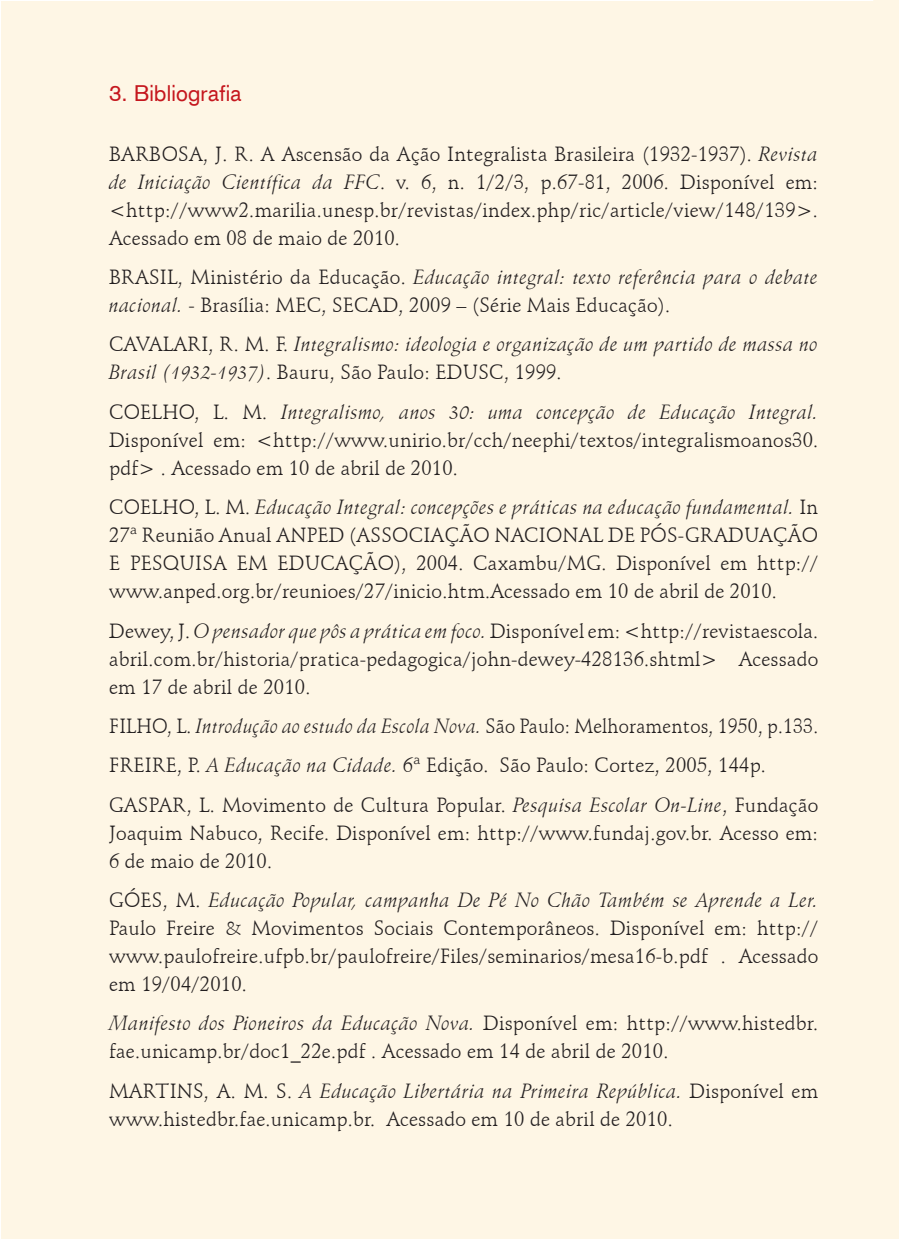
<style>
.page{position:relative;width:899px;height:1239px;background:#fff}
.page>*{position:absolute;margin:0;border:0;box-sizing:border-box;transform-origin:0 0}
.t1{font:22px "Akzidenz Grotesk CE";letter-spacing:.01em;color:#c5171e}
.t2{font:20px/28px "Schneidler BT";letter-spacing:.01em;color:#231f20;text-align:justify}
.t3{font:20px/39.4px "Schneidler BT";letter-spacing:.01em;color:#231f20;scale:.96 1}
.t4{font:italic 20px/28px "Schneidler BT";letter-spacing:.01em;color:#231f20}
.s1{font-style:italic}
.s2{font-style:normal}
</style>
<div class="page">
<div style="left:1px;top:1px;width:874px;height:1237px;background:#fef6e5"></div>
<div style="left:873px;top:0;width:25px;height:1239px;background:#fef6e5"></div>
<hr style="left:874px;top:1px;width:1px;height:1237px;background:#fef6e5">
<p class="t1" style="left:109px;top:79px;width:134px">3. Bibliografia</p>
<p class="t2" style="left:109px;top:140px;width:710px">BARBOSA, J. R. A Ascensão da Ação Integralista Brasileira (1932-1937). <span class="s1">Revista de Iniciação Científica da FFC</span>. v. 6, n. 1/2/3, p.67-81, 2006. Disponível em: &lt;http://www2.marilia.unesp.br/revistas/index.php/ric/article/view/148/139&gt;.<br>Acessado em 08 de maio de 2010.</p>
<p class="t2" style="left:109px;top:263px;width:710px">BRASIL, Ministério da Educação. <span class="s1">Educação integral: texto referência para o debate nacional.</span> - Brasília: MEC, SECAD, 2009 – (Série Mais Educação).</p>
<p class="t4" style="left:109px;top:330px;width:710px"><span class="s2">CAVALARI, R. M. F.</span> Integralismo: ideologia e organização de um partido de massa no<br>Brasil (1932-1937)<span class="s2">. Bauru, São Paulo: EDUSC, 1999.</span></p>
<p class="t2" style="left:109px;top:398px;width:710px">COELHO, L. M. <span class="s1">Integralismo, anos 30: uma concepção de Educação Integral.<br></span>Disponível em: &lt;http://www.unirio.br/cch/neephi/textos/integralismoanos30. pdf&gt; . Acessado em 10 de abril de 2010.</p>
<p class="t2" style="left:109px;top:493px;width:710px">COELHO, L. M. <span class="s1">Educação Integral: concepções e práticas na educação fundamental.</span> In 27ª Reunião Anual ANPED (ASSOCIAÇÃO NACIONAL DE PÓS-GRADUAÇÃO E PESQUISA EM EDUCAÇÃO), 2004. Caxambu/MG. Disponível em http:// www.anped.org.br/reunioes/27/inicio.htm.Acessado em 10 de abril de 2010.</p>
<p class="t2" style="left:109px;top:616px;width:710px">Dewey, J. <span class="s1">O pensador que pôs a prática em foco.</span> Disponível em: &lt;http://revistaescola. abril.com.br/historia/pratica-pedagogica/john-dewey-428136.shtml&gt; Acessado em 17 de abril de 2010.</p>
<p class="t3" style="left:109px;top:706px;width:740px">FILHO, L. <span class="s1">Introdução ao estudo da Escola Nova.</span> São Paulo: Melhoramentos, 1950, p.133.<br>FREIRE, P. <span class="s1">A Educação na Cidade.</span> 6ª Edição. São Paulo: Cortez, 2005, 144p.<br>GASPAR, L. Movimento de Cultura Popular. <span class="s1">Pesquisa Escolar On-Line</span>, Fundação</p>
<p class="t2" style="left:109px;top:818px;width:710px">Joaquim Nabuco, Recife. Disponível em: http://www.fundaj.gov.br. Acesso em:<br>6 de maio de 2010.</p>
<p class="t2" style="left:109px;top:886px;width:710px">GÓES, M. <span class="s1">Educação Popular, campanha De Pé No Chão Também se Aprende a Ler.<br></span>Paulo Freire &amp; Movimentos Sociais Contemporâneos. Disponível em: http:// www.paulofreire.ufpb.br/paulofreire/Files/seminarios/mesa16-b.pdf . Acessado em 19/04/2010.</p>
<p class="t2" style="left:109px;top:1009px;width:710px"><span class="s1">Manifesto dos Pioneiros da Educação Nova.</span> Disponível em: http://www.histedbr. fae.unicamp.br/doc1_22e.pdf . Acessado em 14 de abril de 2010.</p>
<p class="t2" style="left:109px;top:1076px;width:710px">MARTINS, A. M. S. <span class="s1">A Educação Libertária na Primeira República.</span> Disponível em www.histedbr.fae.unicamp.br. Acessado em 10 de abril de 2010.</p>
</div>
